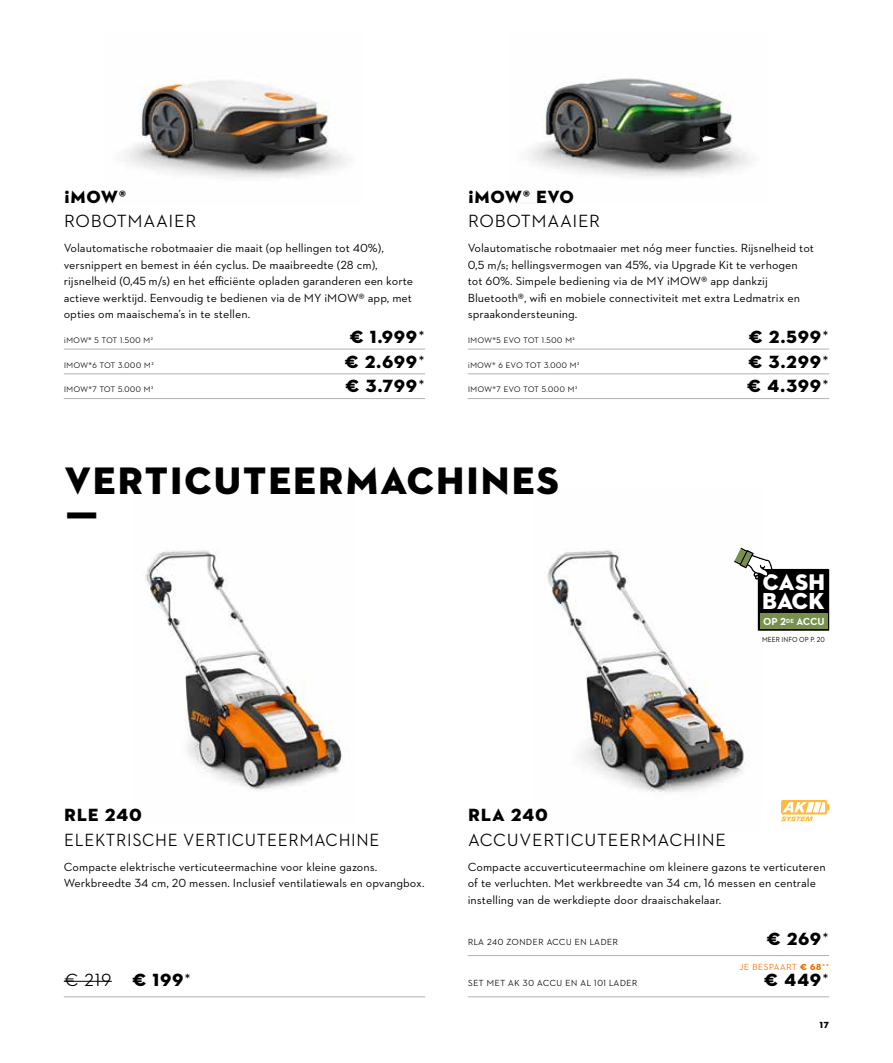
<style>
.page{position:relative;width:893px;height:1063px;background:#fff}
.page>*{position:absolute;margin:0;border:0;box-sizing:border-box;transform-origin:0 0}
.t1{font:39px/45px "STIHL Contraface Display Titling";color:#000}
.t2{font:23.55px "STIHL Contraface Display Titling";color:#fff}
.t3{font:23.1px "STIHL Contraface Display Titling";color:#fff}
.t4{font:18px "STIHL Contraface Display Titling";color:#000}
.t5{font:500 18px "STIHL Contraface Display";color:#000}
.t6{font:500 18px "STIHL Contraface Display";color:#000;scale:.95 1}
.t7{font:12px/16.5px "STIHL Contraface Text";color:#000}
.t8{font:700 10.35px "STIHL Contraface Text";letter-spacing:-.005em;color:#fff}
.t9{font:500 9px "STIHL Contraface Display";color:#000}
.t10{font:500 9px "STIHL Contraface Display";color:#ee7100}
.t11{font:9px "STIHL Contraface Display Titling";color:#000}
.t12{font:500 8.25px "STIHL Contraface Display";color:#000}
.t13{font:7.5px "STIHL Contraface Text";color:#000;scale:.9 1}
.s1{font-family:"STIHL Contraface Display";font-weight:500}
.s2{font-family:"STIHL Contraface Display Titling";font-weight:400}
</style>
<div class="page">
<img style="left:145px;top:550px;width:197px;height:242px">
<hr style="left:64px;top:996px;width:361px;height:1px;background:#b1b2b3">
<hr style="left:64px;top:981px;width:48px;height:1px;background:#000">
<img style="left:547px;top:547px;width:211px;height:245px">
<hr style="left:468px;top:955px;width:361px;height:1px;background:#b1b2b3">
<hr style="left:468px;top:996px;width:361px;height:1px;background:#b1b2b3">
<svg style="left:781px;top:800px;width:48px;height:21px"></svg>
<img style="left:529px;top:78px;width:222px;height:99px">
<hr style="left:468px;top:349px;width:361px;height:1px;background:#b1b2b3">
<hr style="left:468px;top:373px;width:361px;height:1px;background:#b1b2b3">
<hr style="left:468px;top:398px;width:361px;height:1px;background:#b1b2b3">
<img style="left:125px;top:80px;width:222px;height:98px">
<hr style="left:64px;top:349px;width:361px;height:1px;background:#b1b2b3">
<hr style="left:64px;top:373px;width:361px;height:1px;background:#b1b2b3">
<hr style="left:64px;top:398px;width:361px;height:1px;background:#b1b2b3">
<div style="left:758px;top:569px;width:71px;height:62px;background:#000"></div>
<svg style="left:734px;top:548px;width:93px;height:81px"></svg>
<h3 class="t4" style="left:64px;top:185px;width:64px">¡MOW®</h3>
<h3 class="t5" style="left:64px;top:211px;width:134px">ROBOTMAAIER</h3>
<p class="t7" style="left:64px;top:240px;width:351px">Volautomatische robotmaaier die maait (op hellingen tot 40%), versnippert en bemest in één cyclus. De maaibreedte (28 cm), rijsnelheid (0,45 m/s) en het efficiënte opladen garanderen een korte actieve werktijd. Eenvoudig te bedienen via de MY iMOW® app, met opties om maaischema’s in te stellen.</p>
<p class="t12" style="left:64px;top:335px;width:91px">¡MOW® 5 TOT 1.500 M²</p>
<h3 class="t4" style="left:349px;top:325px;width:78px">€ 1.999<span class="s1">*</span></h3>
<p class="t12" style="left:64px;top:360px;width:92px">IMOW®6 TOT 3.000 M²</p>
<h3 class="t4" style="left:344px;top:350px;width:83px">€ 2.699<span class="s1">*</span></h3>
<p class="t12" style="left:64px;top:385px;width:92px">IMOW®7 TOT 5.000 M²</p>
<h3 class="t4" style="left:345px;top:375px;width:82px">€ 3.799<span class="s1">*</span></h3>
<h3 class="t4" style="left:468px;top:185px;width:108px">¡MOW® EVO</h3>
<h3 class="t5" style="left:468px;top:211px;width:134px">ROBOTMAAIER</h3>
<p class="t7" style="left:468px;top:240px;width:348px">Volautomatische robotmaaier met nóg meer functies. Rijsnelheid tot 0,5 m/s; hellingsvermogen van 45%, via Upgrade Kit te verhogen tot 60%. Simpele bediening via de MY iMOW® app dankzij Bluetooth®, wifi en mobiele connectiviteit met extra Ledmatrix en spraakondersteuning.</p>
<p class="t12" style="left:468px;top:335px;width:109px">IMOW®5 EVO TOT 1.500 M²</p>
<h3 class="t4" style="left:748px;top:325px;width:82px">€ 2.599<span class="s1">*</span></h3>
<p class="t12" style="left:468px;top:360px;width:114px">¡MOW® 6 EVO TOT 3.000 M²</p>
<h3 class="t4" style="left:748px;top:350px;width:83px">€ 3.299<span class="s1">*</span></h3>
<p class="t12" style="left:468px;top:385px;width:111px">IMOW®7 EVO TOT 5.000 M²</p>
<h3 class="t4" style="left:746px;top:375px;width:84px">€ 4.399<span class="s1">*</span></h3>
<h1 class="t1" style="left:64px;top:458px;width:498px">VERTICUTEERMACHINES<br>Ƒ</h1>
<h3 class="t3" style="left:762px;top:567px;width:65px">CASH</h3>
<h2 class="t2" style="left:761px;top:586px;width:65px">BACK</h2>
<p class="t8" style="left:763px;top:615px;width:63px">OP 2<sup>DE</sup> ACCU</p>
<p class="t13" style="left:762px;top:635px;width:71px">MEER INFO OP P. 20</p>
<h3 class="t4" style="left:64px;top:804px;width:80px">RLE 240</h3>
<h3 class="t6" style="left:64px;top:830px;width:334px">ELEKTRISCHE VERTICUTEERMACHINE</h3>
<p class="t7" style="left:64px;top:858px;width:362px">Compacte elektrische verticuteermachine voor kleine gazons.<br>Werkbreedte 34 cm, 20 messen. Inclusief ventilatiewals en opvangbox.</p>
<h3 class="t5" style="left:64px;top:970px;width:129px">€ 219 <span class="s2">€ 199</span>*</h3>
<h3 class="t4" style="left:468px;top:804px;width:82px">RLA 240</h3>
<h3 class="t5" style="left:468px;top:830px;width:260px">ACCUVERTICUTEERMACHINE</h3>
<p class="t7" style="left:468px;top:858px;width:359px">Compacte accuverticuteermachine om kleinere gazons te verticuteren of te verluchten. Met werkbreedte van 34 cm, 16 messen en centrale instelling van de werkdiepte door draaischakelaar.</p>
<p class="t9" style="left:468px;top:937px;width:152px">RLA 240 ZONDER ACCU EN LADER</p>
<h3 class="t4" style="left:766px;top:928px;width:65px">€ 269<span class="s1">*</span></h3>
<p class="t10" style="left:739px;top:962px;width:91px">JE BESPAART <span class="s2">€ 68</span>**</p>
<p class="t9" style="left:468px;top:978px;width:171px">SET MET AK 30 ACCU EN AL 101 LADER</p>
<h3 class="t4" style="left:764px;top:969px;width:67px">€ 449<span class="s1">*</span></h3>
<p class="t11" style="left:819px;top:1019px;width:11px">17</p>
</div>
